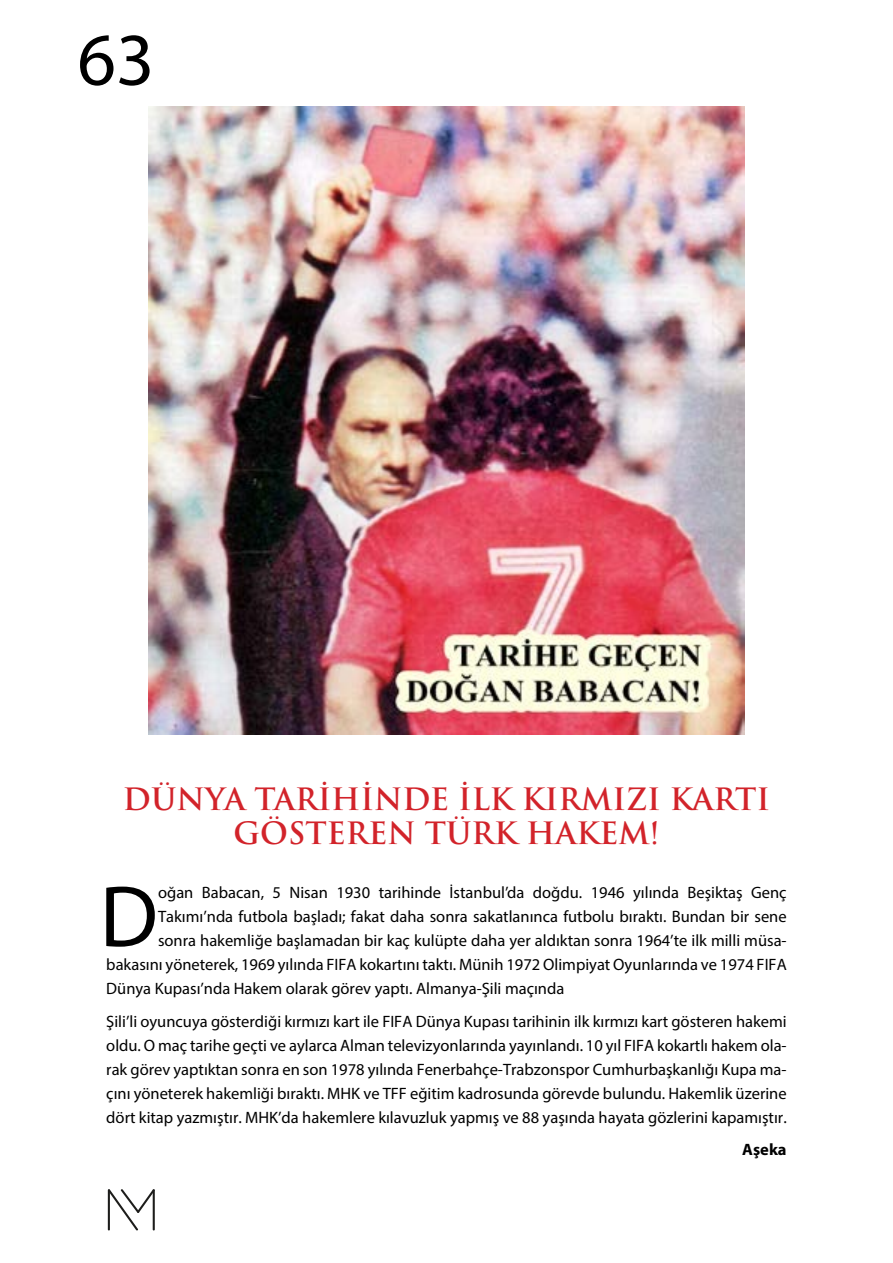
<style>
.page{position:relative;width:893px;height:1263px;background:#fff}
.page>*{position:absolute;margin:0;border:0;box-sizing:border-box;transform-origin:0 0}
.t1{font:87.75px "Myriad Pro";color:#000}
.t2{font:75px "Myriad Pro";color:#000}
.t3{font:700 30px/34.5px "Trajan Pro";color:#d2232a;text-align:center}
.t4{font:16.5px/24px "Myriad Pro";color:#000;text-align:justify}
.t5{font:700 16.5px "Myriad Pro";color:#000}
</style>
<div class="page">
<img style="left:148px;top:106px;width:597px;height:628px">
<svg style="left:107px;top:1189px;width:48px;height:42px"></svg>
<h2 class="t2" style="left:77px;top:13px;width:78px">63</h2>
<h3 class="t3" style="left:123px;top:782px;width:648px">DÜNYA TARİHİNDE İLK KIRMIZI KARTI<br>GÖSTEREN TÜRK HAKEM!</h3>
<h1 class="t1" style="left:100px;top:863px;width:60px">D</h1>
<p class="t4" style="left:158px;top:880px;width:630px">oğan Babacan, 5 Nisan 1930 tarihinde İstanbul’da doğdu. 1946 yılında Beşiktaş Genç</p>
<p class="t4" style="left:158px;top:904px;width:630px">Takımı’nda futbola başladı; fakat daha sonra sakatlanınca futbolu bıraktı. Bundan bir sene</p>
<p class="t4" style="left:158px;top:928px;width:630px">sonra hakemliğe başlamadan bir kaç kulüpte daha yer aldıktan sonra 1964’te ilk milli müsa-</p>
<p class="t4" style="left:106px;top:952px;width:682px">bakasını yöneterek, 1969 yılında FIFA kokartını taktı. Münih 1972 Olimpiyat Oyunlarında ve 1974 FIFA</p>
<p class="t4" style="left:106px;top:976px;width:460px">Dünya Kupası’nda Hakem olarak görev yaptı. Almanya-Şili maçında</p>
<p class="t4" style="left:106px;top:1009px;width:682px">Şili’li oyuncuya gösterdiği kırmızı kart ile FIFA Dünya Kupası tarihinin ilk kırmızı kart gösteren hakemi oldu. O maç tarihe geçti ve aylarca Alman televizyonlarında yayınlandı. 10 yıl FIFA kokartlı hakem ola&shy;rak görev yaptıktan sonra en son 1978 yılında Fenerbahçe-Trabzonspor Cumhurbaşkanlığı Kupa ma&shy;çını yöneterek hakemliği bıraktı. MHK ve TFF eğitim kadrosunda görevde bulundu. Hakemlik üzerine dört kitap yazmıştır. MHK’da hakemlere kılavuzluk yapmış ve 88 yaşında hayata gözlerini kapamıştır.</p>
<p class="t5" style="left:742px;top:1139px;width:46px">Aşeka</p>
</div>
